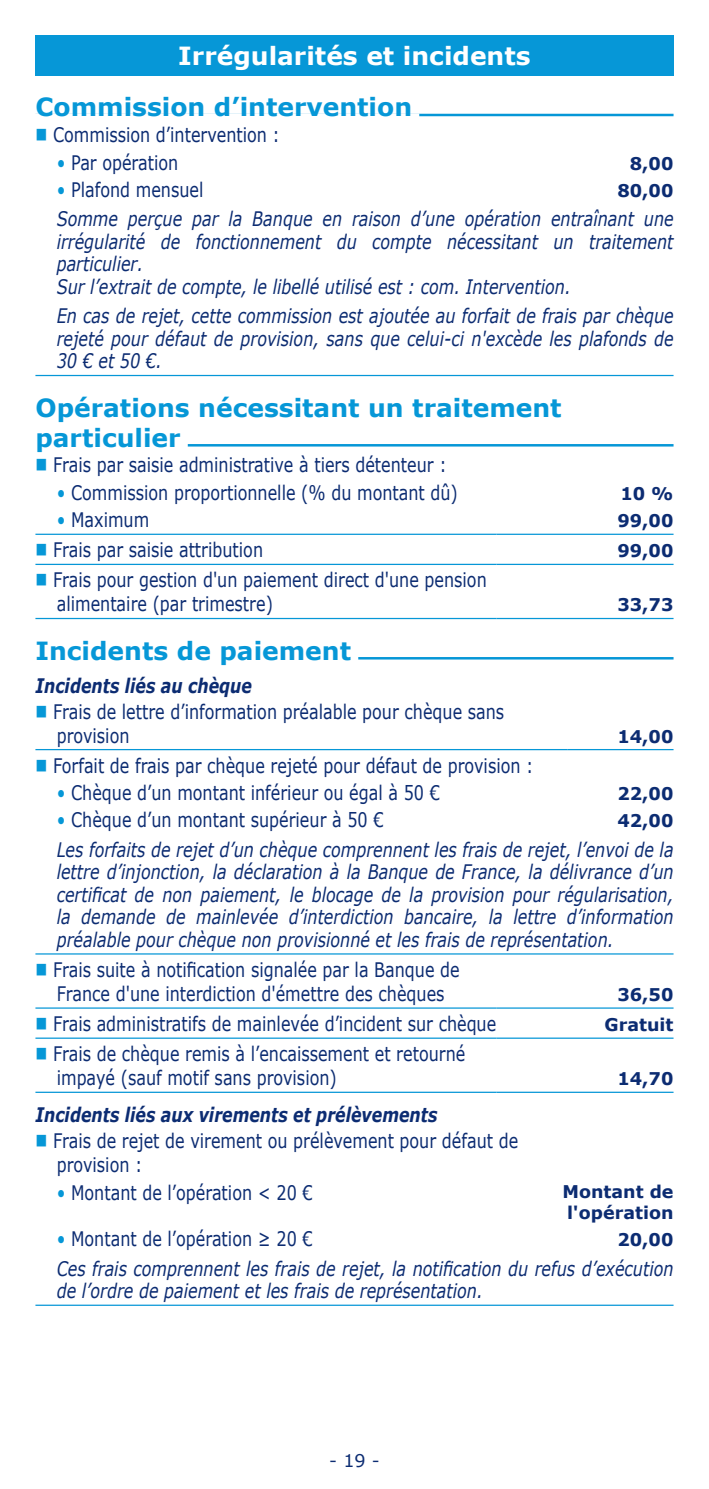
<style>
.page{position:relative;width:709px;height:1489px;background:#fff}
.page>*{position:absolute;margin:0;border:0;box-sizing:border-box;transform-origin:0 0}
.t1{font:700 25px/30px "Verdana";color:#0697d7}
.t2{font:700 25px "Verdana";color:#fff}
.t3{font:italic 20px/22.5px "Verdana";color:#0c2c72;scale:.8 1}
.t4{font:20px/24px "Verdana";color:#0c2c72;scale:.8 1}
.t5{font:italic 700 20px "Verdana";color:#0c2c72;scale:.79 1}
.t6{font:700 17.5px/21px "Verdana";color:#0c2c72}
.t7{font:17.5px "Verdana";color:#0c2c72}
.s1{color:#0697d7}
</style>
<div class="page">
<div style="left:35px;top:35px;width:638px;height:41px;background:#0697d7"></div>
<hr style="left:35px;top:114px;width:638px;height:2px;background:#0697d7">
<div style="left:32px;top:113px;width:387px;height:5px;background:#fff"></div>
<hr style="left:35px;top:375px;width:638px;height:1px;background:#0697d7">
<hr style="left:35px;top:444px;width:638px;height:2px;background:#0697d7">
<div style="left:32px;top:443px;width:156px;height:5px;background:#fff"></div>
<hr style="left:35px;top:533px;width:461px;height:2px;background:#0697d7">
<hr style="left:496px;top:533px;width:177px;height:2px;background:#0697d7">
<hr style="left:35px;top:563px;width:461px;height:2px;background:#0697d7">
<hr style="left:496px;top:563px;width:177px;height:2px;background:#0697d7">
<hr style="left:35px;top:618px;width:461px;height:1px;background:#0697d7">
<hr style="left:496px;top:618px;width:177px;height:1px;background:#0697d7">
<hr style="left:35px;top:657px;width:638px;height:2px;background:#0697d7">
<div style="left:32px;top:656px;width:326px;height:5px;background:#fff"></div>
<hr style="left:35px;top:749px;width:532px;height:1px;background:#0697d7">
<hr style="left:567px;top:749px;width:106px;height:1px;background:#0697d7">
<hr style="left:35px;top:953px;width:638px;height:1px;background:#0697d7">
<hr style="left:35px;top:1007px;width:461px;height:1px;background:#0697d7">
<hr style="left:496px;top:1007px;width:177px;height:1px;background:#0697d7">
<hr style="left:35px;top:1037px;width:461px;height:1px;background:#0697d7">
<hr style="left:496px;top:1037px;width:177px;height:1px;background:#0697d7">
<hr style="left:35px;top:1091px;width:461px;height:1px;background:#0697d7">
<hr style="left:496px;top:1091px;width:177px;height:1px;background:#0697d7">
<hr style="left:35px;top:1304px;width:638px;height:1px;background:#0697d7">
<p class="t2" style="left:178px;top:40px;width:354px">Irrégularités et incidents</p>
<p class="t1" style="left:35px;top:92px;width:378px">Commission d’intervention</p>
<p class="t4" style="left:53px;top:123px;width:285px">Commission d’intervention :</p>
<p class="t4" style="left:57px;top:150px;width:153px"><span class="s1">•</span> Par opération</p>
<p class="t6" style="left:630px;top:153px;width:45px">8,00</p>
<p class="t4" style="left:57px;top:178px;width:185px"><span class="s1">•</span> Plafond mensuel</p>
<p class="t6" style="left:617px;top:180px;width:58px">80,00</p>
<p class="t3" style="left:57px;top:208px;width:772px">Somme perçue par la Banque en raison d’une opération entraînant une irrégularité de fonctionnement du compte nécessitant un traitement particulier.<br>Sur l’extrait de compte, le libellé utilisé est : com. Intervention.</p>
<p class="t3" style="left:57px;top:305px;width:772px;text-align:justify">En cas de rejet, cette commission est ajoutée au forfait de frais par chèque rejeté pour défaut de provision, sans que celui-ci n'excède les plafonds de 30 € et 50 €.</p>
<p class="t1" style="left:35px;top:392px;width:527px">Opérations nécessitant un traitement particulier</p>
<p class="t4" style="left:53px;top:453px;width:493px">Frais par saisie administrative à tiers détenteur :</p>
<p class="t4" style="left:57px;top:481px;width:503px"><span class="s1">•</span> Commission proportionnelle (% du montant dû)</p>
<p class="t6" style="left:620px;top:483px;width:55px">10 %</p>
<p class="t4" style="left:57px;top:508px;width:117px"><span class="s1">•</span> Maximum</p>
<p class="t6" style="left:617px;top:510px;width:58px">99,00</p>
<p class="t4" style="left:53px;top:538px;width:264px">Frais par saisie attribution</p>
<p class="t6" style="left:617px;top:540px;width:58px">99,00</p>
<p class="t4" style="left:53px;top:568px;width:544px">Frais pour gestion d'un paiement direct d'une pension alimentaire (par trimestre)</p>
<p class="t6" style="left:617px;top:594px;width:58px">33,73</p>
<p class="t1" style="left:35px;top:635px;width:317px">Incidents de paiement</p>
<p class="t5" style="left:35px;top:672px;width:275px">Incidents liés au chèque</p>
<p class="t4" style="left:53px;top:699px;width:565px">Frais de lettre d’information préalable pour chèque sans provision</p>
<p class="t6" style="left:617px;top:725px;width:58px">14,00</p>
<p class="t4" style="left:53px;top:753px;width:602px">Forfait de frais par chèque rejeté pour défaut de provision :</p>
<p class="t4" style="left:57px;top:781px;width:480px"><span class="s1">•</span> Chèque d’un montant inférieur ou égal à 50 €</p>
<p class="t6" style="left:617px;top:783px;width:58px">22,00</p>
<p class="t4" style="left:57px;top:808px;width:410px"><span class="s1">•</span> Chèque d’un montant supérieur à 50 €</p>
<p class="t6" style="left:617px;top:810px;width:58px">42,00</p>
<p class="t3" style="left:57px;top:838px;width:772px;text-align:justify">Les forfaits de rejet d’un chèque comprennent les frais de rejet, l’envoi de la lettre d’injonction, la déclaration à la Banque de France, la délivrance d’un certificat de non paiement, le blocage de la provision pour régularisation, la demande de mainlevée d’interdiction bancaire, la lettre d’information préalable pour chèque non provisionné et les frais de représentation.</p>
<p class="t4" style="left:53px;top:957px;width:510px">Frais suite à notification signalée par la Banque de<br>France d'une interdiction d'émettre des chèques</p>
<p class="t6" style="left:617px;top:984px;width:58px">36,50</p>
<p class="t4" style="left:53px;top:1012px;width:555px">Frais administratifs de mainlevée d’incident sur chèque</p>
<p class="t6" style="left:604px;top:1014px;width:70px">Gratuit</p>
<p class="t4" style="left:53px;top:1042px;width:517px">Frais de chèque remis à l’encaissement et retourné impayé (sauf motif sans provision)</p>
<p class="t6" style="left:617px;top:1068px;width:58px">14,70</p>
<p class="t5" style="left:35px;top:1102px;width:510px">Incidents liés aux virements et prélèvements</p>
<p class="t4" style="left:53px;top:1129px;width:583px">Frais de rejet de virement ou prélèvement pour défaut de provision :</p>
<p class="t4" style="left:57px;top:1180px;width:321px"><span class="s1">•</span> Montant de l’opération &lt; 20 €</p>
<p class="t6" style="left:562px;top:1180px;width:113px">Montant de l'opération</p>
<p class="t4" style="left:57px;top:1227px;width:321px"><span class="s1">•</span> Montant de l’opération ≥ 20 €</p>
<p class="t6" style="left:617px;top:1229px;width:58px">20,00</p>
<p class="t3" style="left:57px;top:1257px;width:772px">Ces frais comprennent les frais de rejet, la notification du refus d’exécution de l’ordre de paiement et les frais de représentation.</p>
<p class="t7" style="left:329px;top:1449px;width:52px">- 19 -</p>
</div>
